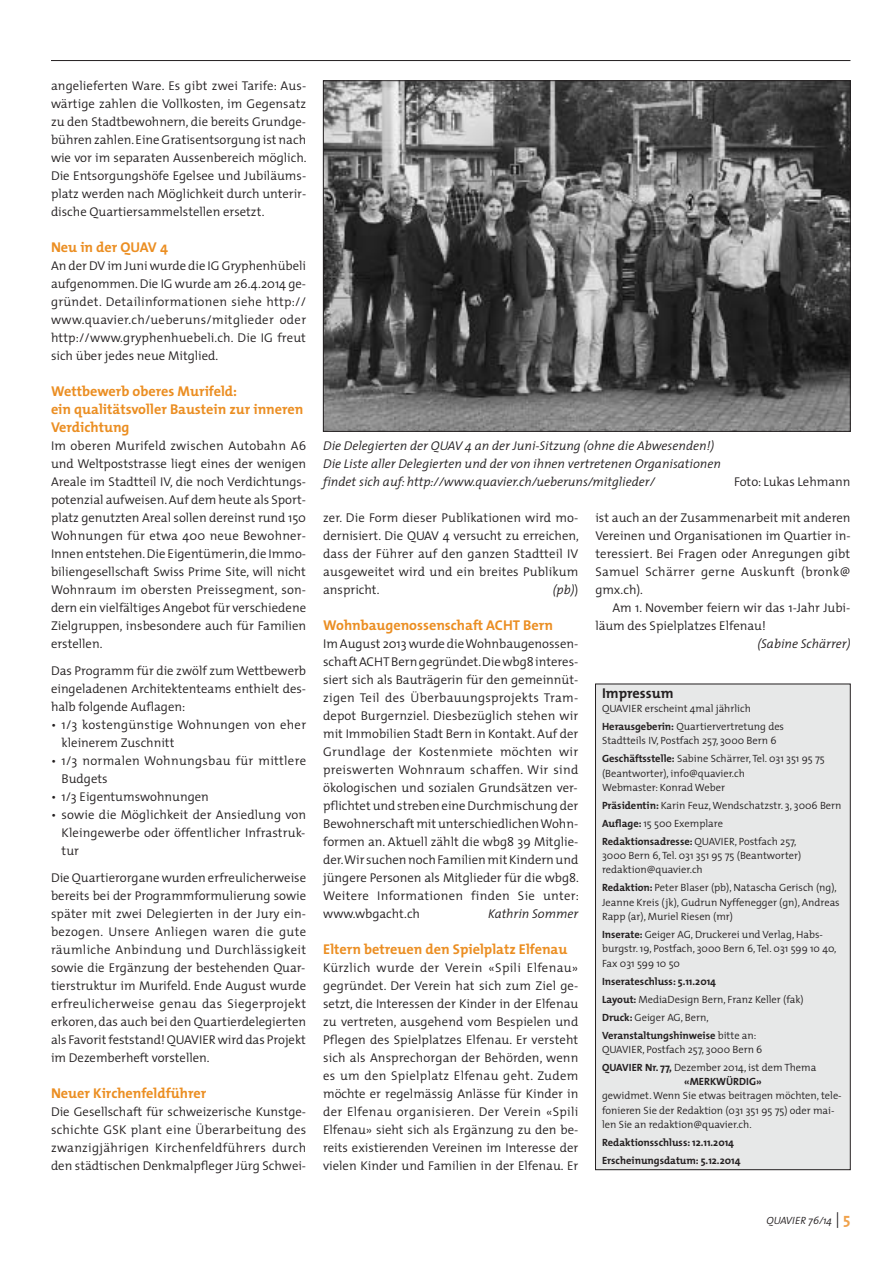
<style>
.page{position:relative;width:893px;height:1263px;background:#fff}
.page>*{position:absolute;margin:0;border:0;box-sizing:border-box;transform-origin:0 0}
.t1{font:700 14.25px/18px "The Mix";color:#eb8e22}
.t2{font:700 14.25px "The Mix";color:#231f20}
.t3{font:300 12.75px/18px "The Mix";color:#231f20;text-align:justify}
.t4{font:italic 300 12.75px/18px "The Mix";color:#231f20}
.t5{font:300 12.75px/18px "The Mix";letter-spacing:.025em;color:#231f20}
.t6{font:300 10.5px/14.2px "The Mix";color:#231f20}
.t7{font:700 10.5px/18px "The Mix";color:#231f20}
.t8{font:italic 300 10.5px "The Mix";color:#231f20}
.s1{font-style:normal}
.s2{font-weight:700}
.s3{font-weight:300}
.s4{font-size:15.75px}
.s5{font-weight:700;font-style:normal;font-size:15.75px;color:#f0a24c}
</style>
<div class="page">
<hr style="left:51px;top:60px;width:799px;height:1px;background:#231f20">
<img style="left:325px;top:83px;width:523px;height:347px">
<div style="left:595px;top:684px;width:255px;height:486px;background:#e7e8e8"></div>
<div style="left:595px;top:684px;width:255px;height:486px;border:1px solid #231f20"></div>
<p class="t3" style="left:51px;top:78px;width:257px">angelieferten Ware. Es gibt zwei Tarife: Aus&shy;wärtige zahlen die Vollkosten, im Gegensatz zu den Stadtbewohnern, die bereits Grundge&shy;bühren zahlen. Eine Gratisentsorgung ist nach wie vor im separaten Aussenbereich möglich.<br>Die Entsorgungshöfe Egelsee und Jubiläums&shy;platz werden nach Möglichkeit durch unterir&shy;dische Quartiersammelstellen ersetzt.</p>
<p class="t1" style="left:51px;top:239px;width:118px">Neu in der QUAV 4</p>
<p class="t3" style="left:51px;top:258px;width:257px">An der DV im Juni wurde die IG Gryphenhübeli aufgenommen. Die IG wurde am 26.4.2014 ge&shy;gründet. Detailinformationen siehe http:// www.quavier.ch/ueberuns/mitglieder oder http://www.gryphenhuebeli.ch. Die IG freut sich über jedes neue Mitglied.</p>
<p class="t1" style="left:51px;top:383px;width:254px">Wettbewerb oberes Murifeld:<br>ein qualitätsvoller Baustein zur inneren<br>Verdichtung</p>
<p class="t3" style="left:51px;top:438px;width:257px">Im oberen Murifeld zwischen Autobahn A6 und Weltpoststrasse liegt eines der wenigen Areale im Stadtteil IV, die noch Verdichtungs&shy;potenzial aufweisen. Auf dem heute als Sport&shy;platz genutzten Areal sollen dereinst rund 150<br>Wohnungen für etwa 400 neue Bewohner - Innen entstehen. Die Eigentümerin, die Immo&shy;biliengesellschaft Swiss Prime Site, will nicht Wohnraum im obersten Preissegment, son&shy;dern ein vielfältiges Angebot für verschiedene Zielgruppen, insbesondere auch für Familien erstellen.</p>
<p class="t3" style="left:51px;top:663px;width:257px">Das Programm für die zwölf zum Wettbewerb eingeladenen Architektenteams enthielt des&shy;halb folgende Auflagen:</p>
<p class="t5" style="left:62px;top:717px;width:246px;text-indent:-11px">• 1/3 kostengünstige Wohnungen von eher kleinerem Zuschnitt</p>
<p class="t5" style="left:62px;top:753px;width:246px;text-indent:-11px">• 1/3 normalen Wohnungsbau für mittlere<br>Budgets</p>
<p class="t3" style="left:51px;top:789px;width:159px">• 1/3 Eigentumswohnungen</p>
<p class="t3" style="left:62px;top:807px;width:246px;text-indent:-11px">• sowie die Möglichkeit der Ansiedlung von Kleingewerbe oder öffentlicher Infrastruk&shy;tur</p>
<p class="t3" style="left:51px;top:870px;width:257px">Die Quartierorgane wurden erfreulicherweise bereits bei der Programmformulierung sowie später mit zwei Delegierten in der Jury ein - bezogen. Unsere Anliegen waren die gute räumliche Anbindung und Durchlässigkeit sowie die Ergänzung der bestehenden Quar&shy;tierstruktur im Murifeld. Ende August wurde erfreulicherweise genau das Siegerprojekt erkoren, das auch bei den Quartierdelegierten als Favorit feststand! QUAVIER wird das Projekt im Dezemberheft vorstellen.</p>
<p class="t1" style="left:51px;top:1085px;width:157px">Neuer Kirchenfeldführer</p>
<p class="t3" style="left:51px;top:1104px;width:257px">Die Gesellschaft für schweizerische Kunstge&shy;schichte GSK plant eine Überarbeitung des zwanzigjährigen Kirchenfeldführers durch den städtischen Denkmalpfleger Jürg Schwei-</p>
<p class="t4" style="left:323px;top:438px;width:399px">Die Delegierten der QUAV 4 an der Juni-Sitzung (ohne die Abwesenden!)<br>Die Liste aller Delegierten und der von ihnen vertretenen Organisationen findet sich auf: http://www.quavier.ch/ueberuns/mitglieder/</p>
<p class="t3" style="left:734px;top:474px;width:118px">Foto: Lukas Lehmann</p>
<p class="t3" style="left:323px;top:510px;width:257px">zer. Die Form dieser Publikationen wird mo - dernisiert. Die QUAV 4 versucht zu erreichen, dass der Führer auf den ganzen Stadtteil IV aus geweitet wird und ein breites Publikum anspricht.</p>
<p class="t4" style="left:553px;top:582px;width:27px">(pb)<span class="s1">)</span></p>
<p class="t1" style="left:323px;top:617px;width:231px">Wohnbaugenossenschaft ACHT Bern</p>
<p class="t3" style="left:323px;top:636px;width:257px">Im August 2013 wurde die Wohnbaugenossen&shy;schaft ACHT Bern gegründet. Die wbg8 interes&shy;siert sich als Bauträgerin für den gemeinnüt&shy;zigen Teil des Überbauungsprojekts Tram - depot Burgernziel. Diesbezüglich stehen wir mit Immobilien Stadt Bern in Kontakt. Auf der Grundlage der Kostenmiete möchten wir preiswerten Wohnraum schaffen. Wir sind ökologischen und sozialen Grundsätzen ver&shy;pflichtet und streben eine Durchmischung der Bewohnerschaft mit unterschiedlichen Wohn&shy;formen an. Aktuell zählt die wbg8 39 Mitglie&shy;der. Wir suchen noch Familien mit Kindern und jüngere Personen als Mitglieder für die wbg8.<br>Weitere Informationen finden Sie unter: www.wbgacht.ch</p>
<p class="t4" style="left:488px;top:906px;width:92px">Kathrin Sommer</p>
<p class="t1" style="left:323px;top:941px;width:246px">Eltern betreuen den Spielplatz Elfenau</p>
<p class="t3" style="left:323px;top:960px;width:257px">Kürzlich wurde der Verein «Spili Elfenau» gegründet. Der Verein hat sich zum Ziel ge&shy;setzt, die Interessen der Kinder in der Elfenau zu vertreten, ausgehend vom Bespielen und Pflegen des Spielplatzes Elfenau. Er versteht sich als Ansprechorgan der Behörden, wenn es um den Spielplatz Elfenau geht. Zudem möchte er regelmässig Anlässe für Kinder in der Elfenau organisieren. Der Verein «Spili Elfenau» sieht sich als Ergänzung zu den be&shy;reits existierenden Vereinen im Interesse der vielen Kinder und Familien in der Elfenau. Er</p>
<p class="t3" style="left:595px;top:510px;width:257px">ist auch an der Zusammenarbeit mit anderen Vereinen und Organisationen im Quartier in&shy;teressiert. Bei Fragen oder Anregungen gibt Samuel Schärrer gerne Auskunft (bronk@ gmx.ch).</p>
<p class="t3" style="left:595px;top:600px;width:257px;text-indent:17px">Am 1. November feiern wir das 1-Jahr Jubi&shy;läum des Spielplatzes Elfenau!</p>
<p class="t4" style="left:757px;top:636px;width:95px">(Sabine Schärrer)</p>
<p class="t2" style="left:602px;top:687px;width:73px">Impressum</p>
<p class="t6" style="left:602px;top:700px;width:184px;line-height:18px">QUAVIER erscheint 4mal jährlich<br><span class="s2">Herausgeberin:</span> Quartiervertretung des</p>
<p class="t6" style="left:602px;top:733px;width:224px;line-height:18px">Stadtteils IV, Postfach 257, 3000 Bern 6<br><span class="s2">Geschäftsstelle:</span> Sabine Schärrer, Tel. 031 351 95 75</p>
<p class="t6" style="left:602px;top:767px;width:144px">(Beantworter), info@quavier.ch<br>Webmaster: Konrad Weber</p>
<p class="t6" style="left:602px;top:797px;width:241px;line-height:18px"><span class="s2">Präsidentin:</span> Karin Feuz, Wendschatzstr. 3, 3006 Bern<br><span class="s2">Auflage:</span> 15 500 Exemplare<br><span class="s2">Redaktionsadresse:</span> QUAVIER, Postfach 257,</p>
<p class="t6" style="left:602px;top:849px;width:201px">3000 Bern 6, Tel. 031 351 95 75 (Beantworter) redaktion@quavier.ch</p>
<p class="t6" style="left:602px;top:882px;width:239px"><span class="s2">Redaktion:</span> Peter Blaser (pb), Natascha Gerisch (ng),<br>Jeanne Kreis (jk), Gudrun Nyffenegger (gn), Andreas<br>Rapp (ar), Muriel Riesen (mr)</p>
<p class="t6" style="left:602px;top:928px;width:236px"><span class="s2">Inserate:</span> Geiger AG, Druckerei und Verlag, Habs&shy;burgstr. 19, Postfach, 3000 Bern 6, Tel. 031 599 10 40,<br>Fax 031 599 10 50</p>
<p class="t7" style="left:602px;top:973px;width:203px">Inserateschluss: 5.11.2014<br>Layout: <span class="s3">MediaDesign Bern, Franz Keller (fak)<br></span>Druck: <span class="s3">Geiger AG, Bern, </span>Veranstaltungshinweise <span class="s3">bitte an:</span></p>
<p class="t6" style="left:602px;top:1041px;width:216px;line-height:18px">QUAVIER, Postfach 257, 3000 Bern 6<br><span class="s2">QUAVIER Nr. 77,</span> Dezember 2014, ist dem Thema</p>
<p class="t7" style="left:684px;top:1074px;width:79px">«MERKWÜRDIG»</p>
<p class="t6" style="left:602px;top:1090px;width:241px">gewidmet. Wenn Sie etwas beitragen möchten, tele&shy;fonieren Sie der Redaktion (031 351 95 75) oder mai&shy;len Sie an redaktion@quavier.ch.</p>
<p class="t7" style="left:602px;top:1134px;width:140px">Redaktionsschluss: 12.11.2014<br>Erscheinungsdatum: 5.12.2014</p>
<p class="t8" style="left:766px;top:1216px;width:86px">QUAVIER 76/14 <span class="s4">|</span> <span class="s5">5</span></p>
</div>
